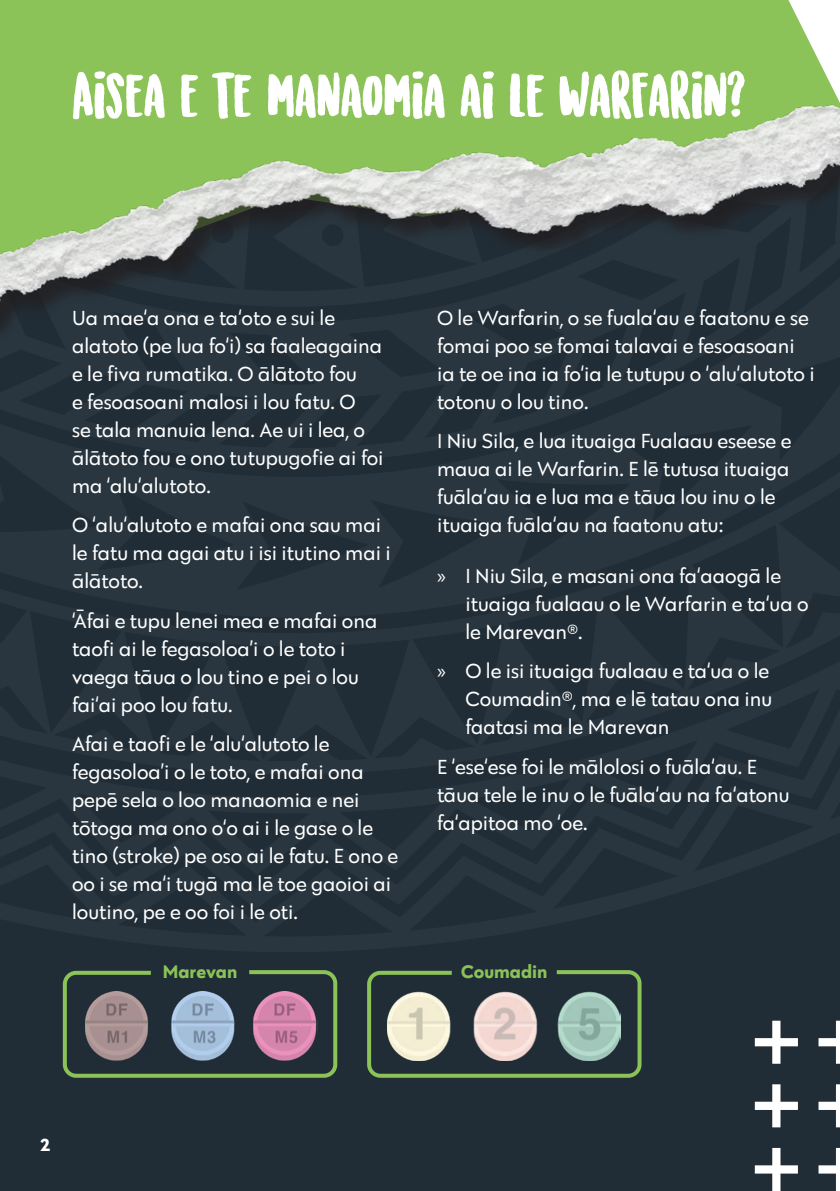
<style>
.page{position:relative;width:840px;height:1191px;background:#fff}
.page>*{position:absolute;margin:0;border:0;box-sizing:border-box;transform-origin:0 0}
.t1{font:58.8px "Sunrise International Demo";color:#fff}
.t2{font:21px/28px "Galatea";color:#fff}
.t3{font:700 18.8px "Galatea";color:#8bc358}
.t4{font:700 18px "Galatea";color:#fff}
.s1{font-family:"Myriad Pro"}
</style>
<div class="page">
<div style="left:553px;top:884px;width:286px;height:307px;background:#212d36"></div>
<svg style="left:0;top:875px;width:553px;height:316px;background:#222e37"></svg>
<div style="left:0;top:775px;width:839px;height:100px;background:#26333c"></div>
<svg style="left:0;top:618px;width:839px;height:157px;background:#24313a"></svg>
<svg style="left:0;top:481px;width:839px;height:137px;background:#26323b"></svg>
<svg style="left:0;top:481px;width:5px;height:51px"></svg>
<svg style="left:754px;top:1020px;width:43px;height:43px"></svg>
<svg style="left:818px;top:1020px;width:21px;height:43px"></svg>
<svg style="left:61px;top:968px;width:278px;height:111px;background:#5c5e62"></svg>
<svg style="left:365px;top:968px;width:278px;height:111px;background:#67736b"></svg>
<img style="left:615px;top:1072px;width:224px;height:119px">
<img style="left:0;top:0;width:839px;height:481px">
<h1 class="t1" style="left:72px;top:70px;width:674px">AISEA E TE MANAOMIA AI LE WARFARIN?</h1>
<p class="t2" style="left:72px;top:303px;width:313px">Ua mae‘a ona e ta‘oto e sui le alatoto (pe lua fo‘i) sa faaleagaina e le fiva rumatika. O ālātoto fou<br>e fesoasoani malosi i lou fatu. O<br>se tala manuia lena. Ae ui i lea, o ālātoto fou e ono tutupugofie ai foi ma ‘alu‘alutoto.</p>
<p class="t2" style="left:72px;top:510px;width:320px">O ‘alu‘alutoto e mafai ona sau mai le fatu ma agai atu i isi itutino mai i ālātoto.</p>
<p class="t2" style="left:72px;top:606px;width:306px">‘Āfai e tupu lenei mea e mafai ona taofi ai le fegasoloa’i o le toto i vaega tāua o lou tino e pei o lou fai‘ai poo lou fatu.</p>
<p class="t2" style="left:72px;top:729px;width:327px">Afai e taofi e le ‘alu‘alutoto le fegasoloa’i o le toto, e mafai ona pepē sela o loo manaomia e nei tōtoga ma ono o‘o ai i le gase o le tino (stroke) pe oso ai le fatu. E ono e oo i se ma‘i tugā ma lē toe gaoioi ai loutino, pe e oo foi i le oti.</p>
<p class="t2" style="left:437px;top:303px;width:379px">O le Warfarin, o se fuala‘au e faatonu e se fomai poo se fomai talavai e fesoasoani ia te oe ina ia fo‘ia le tutupu o ‘alu‘alutoto i totonu o lou tino.</p>
<p class="t2" style="left:437px;top:426px;width:356px">I Niu Sila, e lua ituaiga Fualaau eseese e maua ai le Warfarin. E lē tutusa ituaiga fuāla‘au ia e lua ma e tāua lou inu o le ituaiga fuāla‘au na faatonu atu:</p>
<p class="t2" style="left:465px;top:561px;width:344px;text-indent:-28px"><span class="s1">»</span> I Niu Sila, e masani ona fa‘aaogā le ituaiga fualaau o le Warfarin e ta‘ua o le Marevan®.</p>
<p class="t2" style="left:465px;top:656px;width:308px;text-indent:-28px"><span class="s1">»</span> O le isi ituaiga fualaau e ta‘ua o le<br>Coumadin®, ma e lē tatau ona inu faatasi ma le Marevan</p>
<p class="t2" style="left:437px;top:752px;width:354px">E ‘ese‘ese foi le mālolosi o fuāla‘au. E tāua tele le inu o le fuāla‘au na fa‘atonu fa‘apitoa mo ‘oe.</p>
<p class="t3" style="left:163px;top:958px;width:76px">Marevan</p>
<p class="t3" style="left:461px;top:959px;width:88px">Coumadin</p>
<p class="t4" style="left:40px;top:1133px;width:12px">2</p>
</div>
